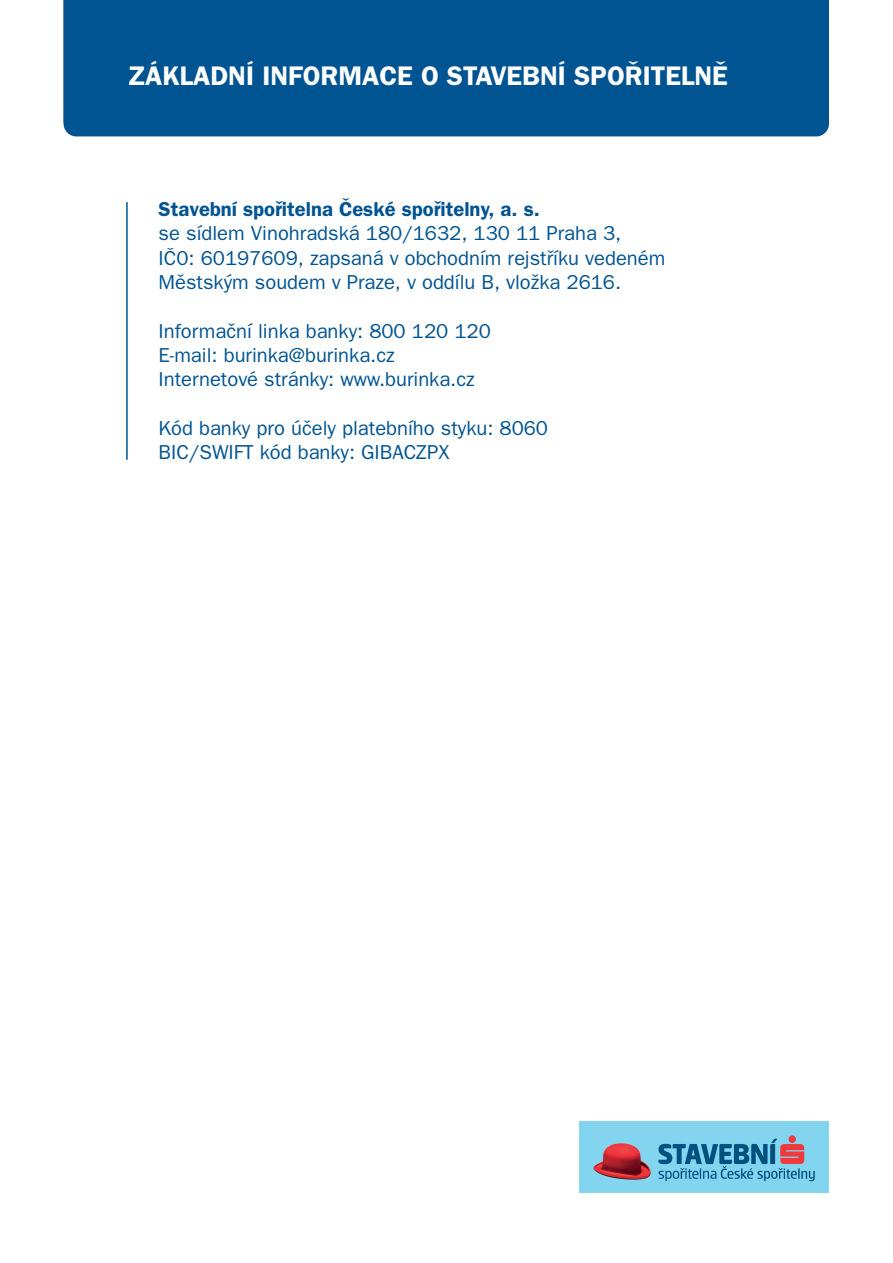
<style>
.page{position:relative;width:893px;height:1263px;background:#fff}
.page>*{position:absolute;margin:0;border:0;box-sizing:border-box;transform-origin:0 0}
.t1{font:600 33px "Franklin Gothic CE";color:#fff}
.t2{font:600 27px "Franklin Gothic CE";color:#fff}
.t3{font:20.25px/24.3px "Franklin Gothic CE";color:#005492}
.t4{font:600 20.25px "Franklin Gothic CE";color:#005492}
</style>
<div class="page">
<div style="left:64px;top:0;width:765px;height:136px;background:#005492"></div>
<hr style="left:126px;top:202px;width:2px;height:258px;background:#005492">
<img style="left:579px;top:1122px;width:249px;height:70px">
<h1 class="t1" style="left:127px;top:64px;width:219px">OBECNÁ ČÁST</h1>
<h2 class="t2" style="left:127px;top:66px;width:602px">ZÁKLADNÍ INFORMACE O STAVEBNÍ SPOŘITELNĚ</h2>
<p class="t4" style="left:159px;top:202px;width:383px">Stavební spořitelna České spořitelny, a. s.</p>
<p class="t3" style="left:159px;top:223px;width:508px">se sídlem Vinohradská 180/1632, 130 11 Praha 3,<br>IČ0: 60197609, zapsaná v obchodním rejstříku vedeném<br>Městským soudem v Praze, v oddílu B, vložka 2616.</p>
<p class="t3" style="left:159px;top:320px;width:334px">Informační linka banky: 800 120 120<br>E-mail: burinka@burinka.cz<br>Internetové stránky: www.burinka.cz</p>
<p class="t3" style="left:159px;top:418px;width:391px">Kód banky pro účely platebního styku: 8060<br>BIC/SWIFT kód banky: GIBACZPX</p>
</div>
